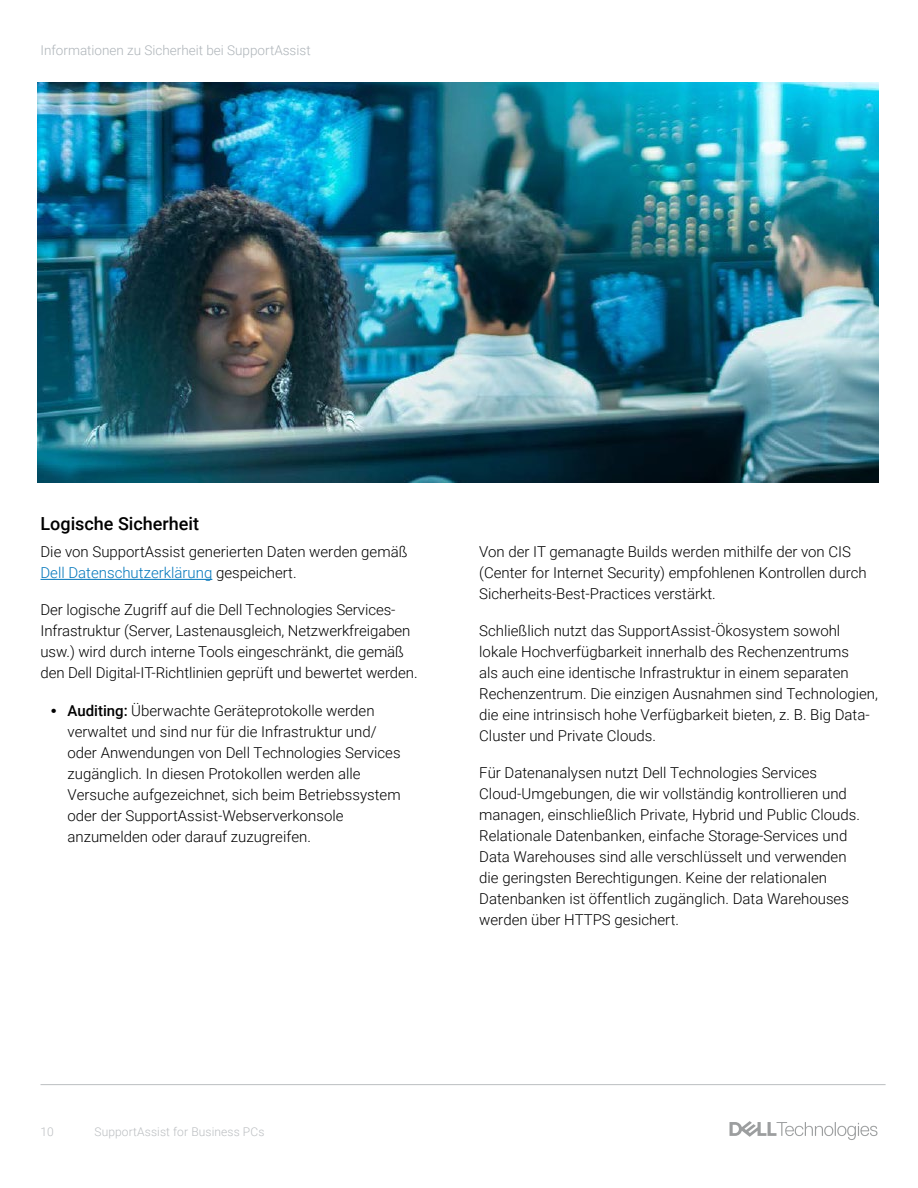
<style>
.page{position:relative;width:918px;height:1188px;background:#fff}
.page>*{position:absolute;margin:0;border:0;box-sizing:border-box;transform-origin:0 0}
.t1{font:500 18px "Roboto";color:#000}
.t2{font:300 15px/21px "Roboto";color:#000}
.t3{font:300 13.5px "Roboto";color:#aeb4b9}
.t4{font:300 12px "Roboto";letter-spacing:.01em;color:#bbbec1}
.s1{color:#0076bb}
.s2{font-family:"Arial";font-weight:700}
.s3{font-weight:500}
</style>
<div class="page">
<hr style="left:40px;top:1084px;width:846px;height:1px;background:#bbbec1">
<svg style="left:730px;top:1121px;width:148px;height:19px"></svg>
<hr style="left:40px;top:579px;width:172px;height:1px;background:#0076bb">
<img style="left:38px;top:82px;width:840px;height:401px">
<p class="t3" style="left:40px;top:40px;width:272px">Informationen zu Sicherheit bei SupportAssist</p>
<p class="t1" style="left:40px;top:511px;width:160px">Logische Sicherheit</p>
<p class="t2" style="left:40px;top:541px;width:369px">Die von SupportAssist generierten Daten werden gemäß<br><span class="s1">Dell Datenschutzerklärung</span> gespeichert.</p>
<p class="t2" style="left:40px;top:599px;width:379px">Der logische Zugriff auf die Dell Technologies Services-Infrastruktur (Server, Lastenausgleich, Netzwerkfreigaben usw.) wird durch interne Tools eingeschränkt, die gemäß den Dell Digital-IT-Richtlinien geprüft und bewertet werden.</p>
<p class="t2" style="left:68px;top:699px;width:335px;text-indent:-16px"><span class="s2">•</span> <span class="s3">Auditing:</span> Überwachte Geräteprotokolle werden verwaltet und sind nur für die Infrastruktur und/ oder Anwendungen von Dell Technologies Services zugänglich. In diesen Protokollen werden alle Versuche aufgezeichnet, sich beim Betriebssystem oder der SupportAssist-Webserverkonsole anzumelden oder darauf zuzugreifen.</p>
<p class="t2" style="left:479px;top:541px;width:389px">Von der IT gemanagte Builds werden mithilfe der von CIS (Center for Internet Security) empfohlenen Kontrollen durch<br>Sicherheits-Best-Practices verstärkt.</p>
<p class="t2" style="left:479px;top:620px;width:400px">Schließlich nutzt das SupportAssist-Ökosystem sowohl lokale Hochverfügbarkeit innerhalb des Rechenzentrums<br>als auch eine identische Infrastruktur in einem separaten Rechenzentrum. Die einzigen Ausnahmen sind Technologien, die eine intrinsisch hohe Verfügbarkeit bieten, z. B. Big Data-Cluster und Private Clouds.</p>
<p class="t2" style="left:479px;top:762px;width:382px">Für Datenanalysen nutzt Dell Technologies Services Cloud-Umgebungen, die wir vollständig kontrollieren und managen, einschließlich Private, Hybrid und Public Clouds.<br>Relationale Datenbanken, einfache Storage-Services und Data Warehouses sind alle verschlüsselt und verwenden die geringsten Berechtigungen. Keine der relationalen Datenbanken ist öffentlich zugänglich. Data Warehouses werden über HTTPS gesichert.</p>
<p class="t4" style="left:40px;top:1123px;width:15px">10</p>
<p class="t4" style="left:94px;top:1123px;width:171px">SupportAssist for Business PCs</p>
</div>
